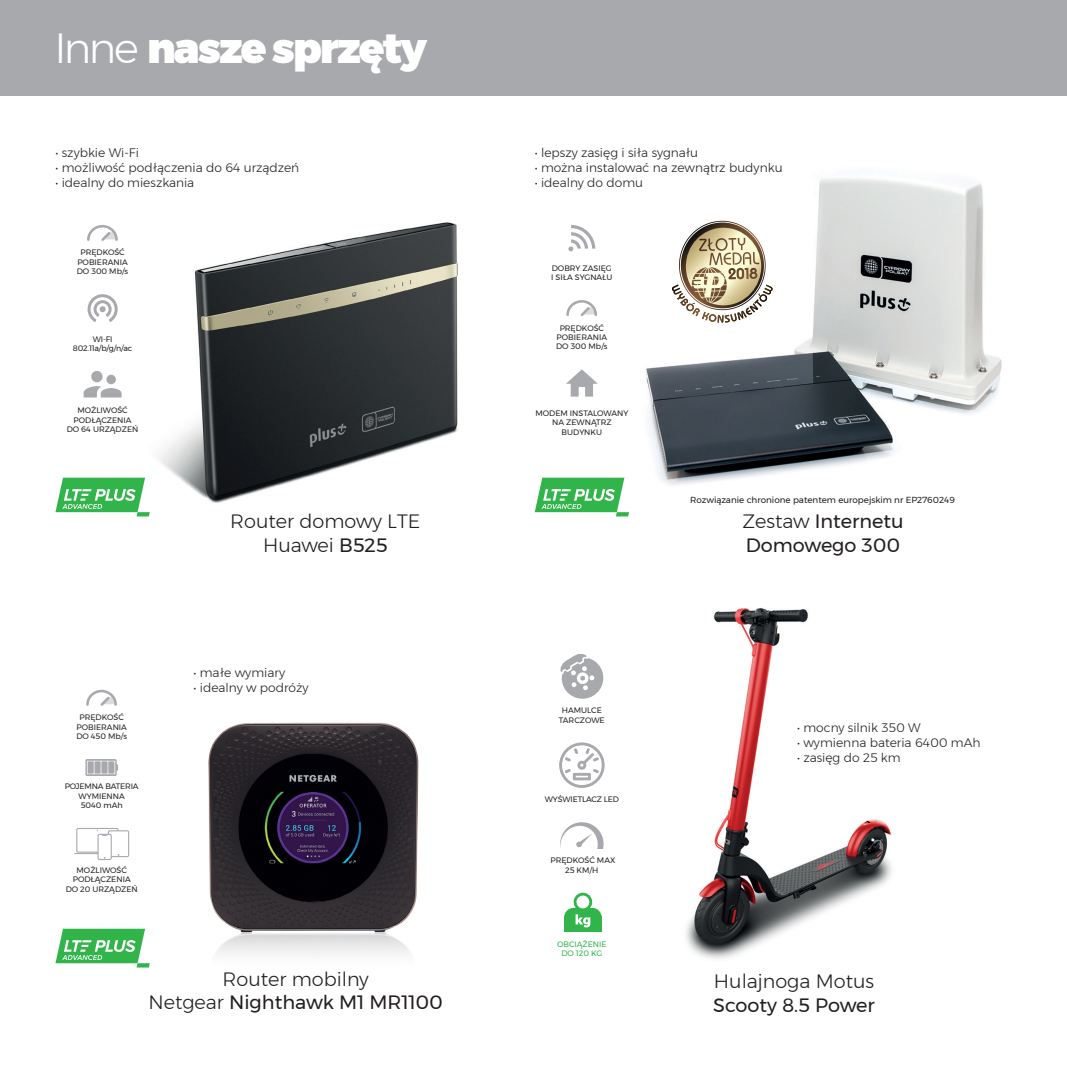
<style>
.page{position:relative;width:1067px;height:1067px;background:#fff}
.page>*{position:absolute;margin:0;border:0;box-sizing:border-box;transform-origin:0 0}
.t1{font:900 42px "Montserrat";letter-spacing:-.045em;color:#fff}
.t2{font:300 19.25px/23.1px "Montserrat";color:#231f20;text-align:center}
.t3{font:19.25px/23.1px "Montserrat";color:#231f20}
.t4{font:300 12.25px "Montserrat";color:#231f20}
.t5{font:8.75px "Montserrat";color:#231f20}
.t6{font:7.88px/9.5px "Montserrat";color:#231f20;text-align:center}
.t7{font:7.88px/9.5px "Montserrat";letter-spacing:-.02em;color:#231f20;text-align:center}
.t8{font:7.88px/9.5px "Montserrat";color:#31b44a;text-align:center}
.s1{font-weight:300}
.s2{font-weight:400}
</style>
<div class="page">
<img style="left:595px;top:608px;width:297px;height:351px">
<div style="left:0;top:0;width:1067px;height:95px;background:#a8a9ad"></div>
<img style="left:646px;top:172px;width:356px;height:313px">
<img style="left:136px;top:222px;width:322px;height:295px">
<svg style="left:55px;top:477px;width:95px;height:39px"></svg>
<svg style="left:55px;top:928px;width:95px;height:39px"></svg>
<svg style="left:535px;top:477px;width:94px;height:39px"></svg>
<svg style="left:568px;top:225px;width:27px;height:26px"></svg>
<svg style="left:566px;top:300px;width:31px;height:16px"></svg>
<svg style="left:566px;top:369px;width:32px;height:27px"></svg>
<svg style="left:671px;top:221px;width:102px;height:102px"></svg>
<svg style="left:87px;top:225px;width:31px;height:16px"></svg>
<svg style="left:88px;top:294px;width:30px;height:28px"></svg>
<svg style="left:84px;top:371px;width:38px;height:26px"></svg>
<svg style="left:86px;top:689px;width:31px;height:17px"></svg>
<svg style="left:85px;top:759px;width:33px;height:17px"></svg>
<div style="left:88px;top:761px;width:6px;height:12px;background:#a8a9ad"></div>
<div style="left:101px;top:761px;width:7px;height:12px;background:#a8a9ad"></div>
<div style="left:94px;top:761px;width:7px;height:12px;background:#a8a9ad"></div>
<div style="left:108px;top:761px;width:6px;height:12px;background:#a8a9ad"></div>
<hr style="left:75px;top:853px;width:45px;height:1px;background:#a8a9ad">
<div style="left:76px;top:828px;width:43px;height:24px;border:1px solid #a8a9ad"></div>
<div style="left:108px;top:830px;width:21px;height:26px;background:#fff"></div>
<div style="left:108px;top:830px;width:21px;height:27px;border:1px solid #a8a9ad"></div>
<div style="left:98px;top:834px;width:13px;height:25px;background:#fff;border-radius:2px"></div>
<div style="left:97px;top:833px;width:15px;height:27px;border:1px solid #a8a9ad;border-radius:2px"></div>
<svg style="left:97px;top:829px;width:10px;height:6px"></svg>
<img style="left:140px;top:722px;width:279px;height:238px">
<img style="left:161px;top:903px;width:258px;height:57px">
<svg style="left:560px;top:653px;width:46px;height:48px"></svg>
<svg style="left:559px;top:742px;width:45px;height:46px"></svg>
<svg style="left:560px;top:819px;width:45px;height:30px"></svg>
<div style="left:564px;top:908px;width:37px;height:18px;background:#31b44a;border-radius:9px"></div>
<div style="left:564px;top:916px;width:37px;height:16px;background:#31b44a"></div>
<svg style="left:573px;top:892px;width:20px;height:35px"></svg>
<h1 class="t1" style="left:55px;top:14px;width:374px"><span class="s1">Inne</span> nasze sprzęty</h1>
<h3 class="t4" style="left:55px;top:144px;width:85px">• szybkie Wi-Fi</h3>
<h3 class="t4" style="left:55px;top:158px;width:245px">• możliwość podłączenia do 64 urządzeń</h3>
<h3 class="t4" style="left:55px;top:173px;width:140px">• idealny do mieszkania</h3>
<p class="t6" style="left:77px;top:248px;width:53px">PRĘDKOŚĆ<br>POBIERANIA<br>DO 300 Mb/s</p>
<p class="t7" style="left:73px;top:334px;width:61px">WI-FI<br>802.11a/b/g/n/ac</p>
<p class="t6" style="left:67px;top:405px;width:73px">MOŻLIWOŚĆ<br>PODŁĄCZENIA<br>DO 64 URZĄDZEŃ</p>
<p class="t6" style="left:76px;top:712px;width:52px">PRĘDKOŚĆ<br>POBIERANIA<br>DO 450 Mb/s</p>
<p class="t6" style="left:65px;top:781px;width:75px">POJEMNA BATERIA<br>WYMIENNA<br>5040 mAh</p>
<p class="t6" style="left:66px;top:865px;width:74px">MOŻLIWOŚĆ<br>PODŁĄCZENIA<br>DO 20 URZĄDZEŃ</p>
<h2 class="t2" style="left:230px;top:510px;width:191px">Router domowy LTE<br>Huawei <span class="s2">B525</span></h2>
<h3 class="t4" style="left:193px;top:663px;width:93px">• małe wymiary</h3>
<h3 class="t4" style="left:193px;top:678px;width:116px">• idealny w podróży</h3>
<h3 class="t4" style="left:535px;top:144px;width:165px">• lepszy zasięg i siła sygnału</h3>
<h3 class="t4" style="left:535px;top:158px;width:249px">• można instalować na zewnątrz budynku</h3>
<h3 class="t4" style="left:535px;top:173px;width:110px">• idealny do domu</h3>
<p class="t6" style="left:551px;top:263px;width:63px;text-align:left">DOBRY ZASIĘG<br>I SIŁA SYGNAŁU</p>
<p class="t6" style="left:556px;top:323px;width:53px">PRĘDKOŚĆ<br>POBIERANIA<br>DO 300 Mb/s</p>
<p class="t6" style="left:535px;top:408px;width:94px">MODEM INSTALOWANY<br>NA ZEWNĄTRZ<br>BUDYNKU</p>
<p class="t6" style="left:559px;top:705px;width:47px">HAMULCE<br>TARCZOWE</p>
<p class="t7" style="left:545px;top:794px;width:76px">WYŚWIETLACZ LED</p>
<p class="t6" style="left:550px;top:855px;width:66px">PRĘDKOŚĆ MAX<br>25 KM/H</p>
<p class="t8" style="left:557px;top:939px;width:51px">OBCIĄŻENIE<br>DO 120 KG</p>
<p class="t5" style="left:690px;top:493px;width:266px">Rozwiązanie chronione patentem europejskim nr EP2760249</p>
<h2 class="t3" style="left:742px;top:510px;width:163px"><span class="s1">Zestaw</span> Internetu<br>Domowego 300</h2>
<h3 class="t4" style="left:797px;top:718px;width:125px">• mocny silnik 350 W</h3>
<h3 class="t4" style="left:797px;top:733px;width:185px">• wymienna bateria 6400 mAh</h3>
<h3 class="t4" style="left:797px;top:748px;width:105px">• zasięg do 25 km</h3>
<h2 class="t2" style="left:148px;top:967px;width:296px">Router mobilny<br>Netgear <span class="s2">Nighthawk M1 MR1100</span></h2>
<h2 class="t2" style="left:714px;top:969px;width:162px">Hulajnoga Motus</h2>
<h2 class="t3" style="left:713px;top:993px;width:163px">Scooty 8.5 Power</h2>
</div>
